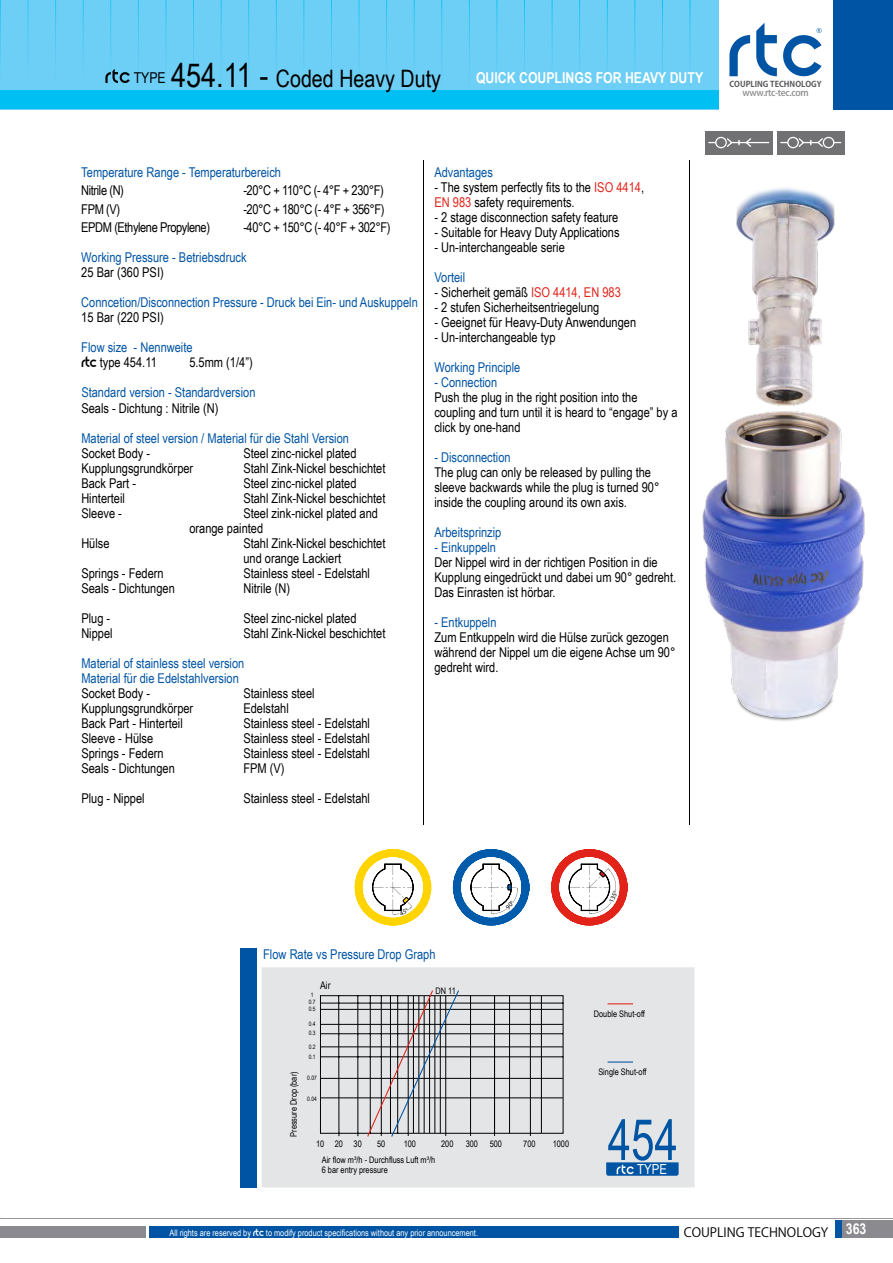
<style>
.page{position:relative;width:893px;height:1263px;background:#fff}
.page>*{position:absolute;margin:0;border:0;box-sizing:border-box;transform-origin:0 0}
.t1{font:57px "Arial Narrow";color:#0054a4;scale:.9 1}
.t2{font:24px "Arial Narrow";color:#000}
.t3{font:700 15px "Arial Narrow";color:#fff}
.t4{font:13.95px "Arial Narrow";color:#fff}
.t5{font:13.5px/15px "Arial Narrow";color:#000}
.t6{font:13.5px/15px "Arial Narrow";color:#0054a4}
.t7{font:13.5px "Arial Narrow";letter-spacing:-.03em;color:#000}
.t8{font:12.75px "Koz Go Pr 6 N";color:#000}
.t9{font:10.5px "Arial Narrow";color:#000}
.t10{font:500 9.15px "Koz Go Pr 6 N";letter-spacing:-.04em;color:#8b8a8e}
.t11{font:9px/10.5px "Arial Narrow";color:#000}
.t12{font:9px "Arial Narrow";color:#fff}
.t13{font:700 8.1px "Koz Go Pr 6 N";color:#58595b}
.t14{font:6.6px "Myriad Pro";color:#000}
.t15{font:6px/7.2px "Arial Narrow";color:#000}
.s1{font-size:33px}
.s2{font-family:"Abode";font-size:15px;color:#000}
.s3{color:#000}
.s4{color:#e2231a}
.s5{font-family:"Abode";font-size:10.5px}
</style>
<div class="page">
<div style="left:0;top:0;width:718px;height:109px;background:#6dcff6"></div>
<svg style="left:0;top:0;width:690px;height:91px"></svg>
<div style="left:0;top:91px;width:718px;height:18px;background:#00c0f3"></div>
<div style="left:843px;top:1220px;width:50px;height:17px;background:#8b8a8e"></div>
<div style="left:0;top:1226px;width:146px;height:11px;background:#8b8a8e"></div>
<div style="left:149px;top:1226px;width:529px;height:11px;background:#0054a4"></div>
<div style="left:835px;top:1220px;width:7px;height:17px;background:#0054a4"></div>
<hr style="left:0;top:1218px;width:893px;height:1px;background:#97979b">
<hr style="left:423px;top:161px;width:1px;height:664px;background:#000">
<hr style="left:689px;top:161px;width:1px;height:664px;background:#000">
<svg style="left:105px;top:69px;width:25px;height:15px"></svg>
<div style="left:705px;top:131px;width:67px;height:23px;background:#717073"></div>
<svg style="left:708px;top:136px;width:62px;height:13px"></svg>
<div style="left:777px;top:131px;width:67px;height:23px;background:#717073"></div>
<svg style="left:780px;top:136px;width:62px;height:13px"></svg>
<img style="left:702px;top:188px;width:163px;height:533px">
<svg style="left:551px;top:849px;width:77px;height:77px"></svg>
<div style="left:833px;top:0;width:60px;height:109px;background:#0054a4"></div>
<svg style="left:729px;top:35px;width:21px;height:41px"></svg>
<svg style="left:756px;top:23px;width:65px;height:54px"></svg>
<div style="left:262px;top:967px;width:433px;height:220px;background:#e4e5e6"></div>
<div style="left:240px;top:947px;width:16px;height:240px;background:#0054a4"></div>
<svg style="left:606px;top:1162px;width:73px;height:14px"></svg>
<svg style="left:320px;top:990px;width:244px;height:147px"></svg>
<svg style="left:608px;top:1003px;width:25px;height:1px"></svg>
<svg style="left:608px;top:1061px;width:25px;height:1px"></svg>
<svg style="left:452px;top:849px;width:78px;height:77px"></svg>
<svg style="left:354px;top:849px;width:78px;height:77px"></svg>
<h2 class="t2" style="left:134px;top:65px;width:309px"><sup>TYPE</sup> <span class="s1">454.11 -</span> Coded Heavy Duty</h2>
<p class="t3" style="left:476px;top:69px;width:229px">QUICK COUPLINGS FOR HEAVY DUTY</p>
<p class="t13" style="left:729px;top:79px;width:94px">COUPLING TECHNOLOGY</p>
<p class="t10" style="left:743px;top:88px;width:68px">www.rtc-tec.com</p>
<p class="t6" style="left:81px;top:165px;width:201px">Temperature Range - Temperaturbereich</p>
<p class="t7" style="left:81px;top:183px;width:44px">Nitrile (N)</p>
<p class="t5" style="left:243px;top:183px;width:142px">-20°C + 110°C (- 4°F + 230°F)</p>
<p class="t5" style="left:81px;top:201px;width:40px">FPM (V)</p>
<p class="t5" style="left:243px;top:201px;width:143px">-20°C + 180°C (- 4°F + 356°F)</p>
<p class="t7" style="left:81px;top:219px;width:130px">EPDM (Ethylene Propylene)</p>
<p class="t7" style="left:243px;top:219px;width:149px">-40°C + 150°C (- 40°F + 302°F)</p>
<p class="t6" style="left:81px;top:250px;width:167px">Working Pressure - Betriebsdruck</p>
<p class="t5" style="left:81px;top:265px;width:84px">25 Bar (360 PSI)</p>
<p class="t6" style="left:81px;top:295px;width:338px">Conncetion/Disconnection Pressure - Druck bei Ein- und Auskuppeln</p>
<p class="t5" style="left:81px;top:310px;width:84px">15 Bar (220 PSI)</p>
<p class="t6" style="left:81px;top:340px;width:113px">Flow size - Nennweite <span class="s2">rtc</span> <span class="s3">type 454.11</span></p>
<p class="t5" style="left:189px;top:355px;width:65px">5.5mm (1/4”)</p>
<p class="t6" style="left:81px;top:385px;width:176px">Standard version - Standardversion</p>
<p class="t5" style="left:81px;top:401px;width:139px">Seals - Dichtung : Nitrile (N)</p>
<p class="t6" style="left:81px;top:431px;width:269px">Material of steel version / Material für die Stahl Version</p>
<p class="t5" style="left:81px;top:446px;width:70px">Socket Body -</p>
<p class="t5" style="left:243px;top:446px;width:115px">Steel zinc-nickel plated</p>
<p class="t5" style="left:81px;top:461px;width:113px">Kupplungsgrundkörper</p>
<p class="t5" style="left:243px;top:461px;width:144px">Stahl Zink-Nickel beschichtet</p>
<p class="t5" style="left:81px;top:476px;width:56px">Back Part -</p>
<p class="t5" style="left:243px;top:476px;width:115px">Steel zinc-nickel plated</p>
<p class="t5" style="left:81px;top:491px;width:45px">Hinterteil</p>
<p class="t5" style="left:243px;top:491px;width:144px">Stahl Zink-Nickel beschichtet</p>
<p class="t5" style="left:81px;top:506px;width:42px">Sleeve -</p>
<p class="t5" style="left:189px;top:506px;width:190px;text-indent:54px">Steel zink-nickel plated and orange painted</p>
<p class="t5" style="left:81px;top:536px;width:30px">Hülse</p>
<p class="t5" style="left:243px;top:536px;width:144px">Stahl Zink-Nickel beschichtet und orange Lackiert</p>
<p class="t5" style="left:81px;top:566px;width:84px">Springs - Federn</p>
<p class="t5" style="left:243px;top:566px;width:128px">Stainless steel - Edelstahl</p>
<p class="t5" style="left:81px;top:581px;width:95px">Seals - Dichtungen</p>
<p class="t5" style="left:243px;top:581px;width:48px">Nitrile (N)</p>
<p class="t5" style="left:81px;top:611px;width:30px">Plug -</p>
<p class="t5" style="left:243px;top:611px;width:115px">Steel zinc-nickel plated</p>
<p class="t5" style="left:81px;top:626px;width:33px">Nippel</p>
<p class="t5" style="left:243px;top:626px;width:144px">Stahl Zink-Nickel beschichtet</p>
<p class="t6" style="left:81px;top:656px;width:165px">Material of stainless steel version<br>Material für die Edelstahlversion</p>
<p class="t5" style="left:81px;top:686px;width:70px">Socket Body -</p>
<p class="t5" style="left:243px;top:686px;width:73px">Stainless steel</p>
<p class="t5" style="left:81px;top:701px;width:113px">Kupplungsgrundkörper</p>
<p class="t5" style="left:243px;top:701px;width:47px">Edelstahl</p>
<p class="t5" style="left:81px;top:716px;width:103px">Back Part - Hinterteil</p>
<p class="t5" style="left:243px;top:716px;width:128px">Stainless steel - Edelstahl</p>
<p class="t5" style="left:81px;top:731px;width:73px">Sleeve - Hülse</p>
<p class="t5" style="left:243px;top:731px;width:128px">Stainless steel - Edelstahl</p>
<p class="t5" style="left:81px;top:746px;width:84px">Springs - Federn</p>
<p class="t5" style="left:243px;top:746px;width:128px">Stainless steel - Edelstahl</p>
<p class="t5" style="left:81px;top:761px;width:95px">Seals - Dichtungen</p>
<p class="t5" style="left:243px;top:761px;width:43px">FPM (V)</p>
<p class="t5" style="left:81px;top:791px;width:65px">Plug - Nippel</p>
<p class="t5" style="left:243px;top:791px;width:128px">Stainless steel - Edelstahl</p>
<p class="t6" style="left:434px;top:164px;width:60px">Advantages</p>
<p class="t5" style="left:434px;top:179px;width:211px">- The system perfectly fits to the <span class="s4">ISO 4414</span>,<br><span class="s4">EN 983</span> safety requirements.</p>
<p class="t5" style="left:434px;top:209px;width:186px">- 2 stage disconnection safety feature</p>
<p class="t5" style="left:434px;top:224px;width:187px">- Suitable for Heavy Duty Applications</p>
<p class="t5" style="left:434px;top:239px;width:132px">- Un-interchangeable serie</p>
<p class="t6" style="left:434px;top:269px;width:32px">Vorteil</p>
<p class="t5" style="left:434px;top:284px;width:188px">- Sicherheit gemäß <span class="s4">ISO 4414, EN 983</span></p>
<p class="t5" style="left:434px;top:299px;width:166px">- 2 stufen Sicherheitsentriegelung</p>
<p class="t5" style="left:434px;top:314px;width:203px">- Geeignet für Heavy-Duty Anwendungen</p>
<p class="t5" style="left:434px;top:329px;width:123px">- Un-interchangeable typ</p>
<p class="t6" style="left:434px;top:359px;width:87px">Working Principle</p>
<p class="t6" style="left:434px;top:374px;width:64px">- Connection</p>
<p class="t5" style="left:434px;top:389px;width:245px">Push the plug in the right position into the coupling and turn until it is heard to “engage” by a click by one-hand</p>
<p class="t6" style="left:434px;top:449px;width:78px">- Disconnection</p>
<p class="t5" style="left:434px;top:464px;width:227px">The plug can only be released by pulling the sleeve backwards while the plug is turned 90° inside the coupling around its own axis.</p>
<p class="t6" style="left:434px;top:524px;width:69px">Arbeitsprinzip</p>
<p class="t6" style="left:434px;top:539px;width:63px">- Einkuppeln</p>
<p class="t5" style="left:434px;top:554px;width:243px">Der Nippel wird in der richtigen Position in die<br>Kupplung eingedrückt und dabei um 90° gedreht.<br>Das Einrasten ist hörbar.</p>
<p class="t6" style="left:434px;top:614px;width:64px">- Entkuppeln</p>
<p class="t5" style="left:434px;top:629px;width:243px">Zum Entkuppeln wird die Hülse zurück gezogen während der Nippel um die eigene Achse um 90° gedreht wird.</p>
<p class="t6" style="left:263px;top:947px;width:174px">Flow Rate vs Pressure Drop Graph</p>
<p class="t11" style="left:288px;top:1137px;width:67px;rotate:-90deg">Pressure Drop (bar)</p>
<p class="t9" style="left:320px;top:980px;width:12px">Air</p>
<p class="t15" style="left:311px;top:991px;width:4px">1</p>
<p class="t15" style="left:309px;top:998px;width:8px">0.7<br>0.5</p>
<p class="t15" style="left:309px;top:1020px;width:8px;line-height:9px">0.4<br>0.3</p>
<p class="t15" style="left:309px;top:1042px;width:8px;line-height:9.8px">0.2<br>0.1</p>
<p class="t15" style="left:307px;top:1074px;width:11px">0.07</p>
<p class="t15" style="left:307px;top:1095px;width:11px">0.04</p>
<p class="t11" style="left:436px;top:985px;width:22px">DN 11</p>
<p class="t11" style="left:316px;top:1138px;width:47px">10 20 30</p>
<p class="t11" style="left:377px;top:1138px;width:10px">50</p>
<p class="t11" style="left:404px;top:1138px;width:14px">100</p>
<p class="t11" style="left:441px;top:1138px;width:14px">200</p>
<p class="t11" style="left:466px;top:1138px;width:14px">300</p>
<p class="t11" style="left:490px;top:1138px;width:14px">500</p>
<p class="t11" style="left:523px;top:1138px;width:14px">700</p>
<p class="t11" style="left:553px;top:1138px;width:18px">1000</p>
<p class="t11" style="left:322px;top:1154px;width:115px">Air flow m³/h - Durchfluss Luft m³/h<br>6 bar entry pressure</p>
<p class="t12" style="left:169px;top:1227px;width:310px">All rights are reserved by <span class="s5">rtc</span> to modify product specifications without any prior announcement.</p>
<p class="t14" style="left:607px;top:901px;width:14px;rotate:-67deg">135°</p>
<p class="t11" style="left:594px;top:1009px;width:53px">Double Shut-off</p>
<p class="t11" style="left:598px;top:1067px;width:50px">Single Shut-off</p>
<h1 class="t1" style="left:608px;top:1107px;width:79px">454</h1>
<p class="t4" style="left:637px;top:1161px;width:31px">TYPE</p>
<p class="t8" style="left:684px;top:1225px;width:146px">COUPLING TECHNOLOGY</p>
<p class="t3" style="left:846px;top:1220px;width:22px">363</p>
</div>
